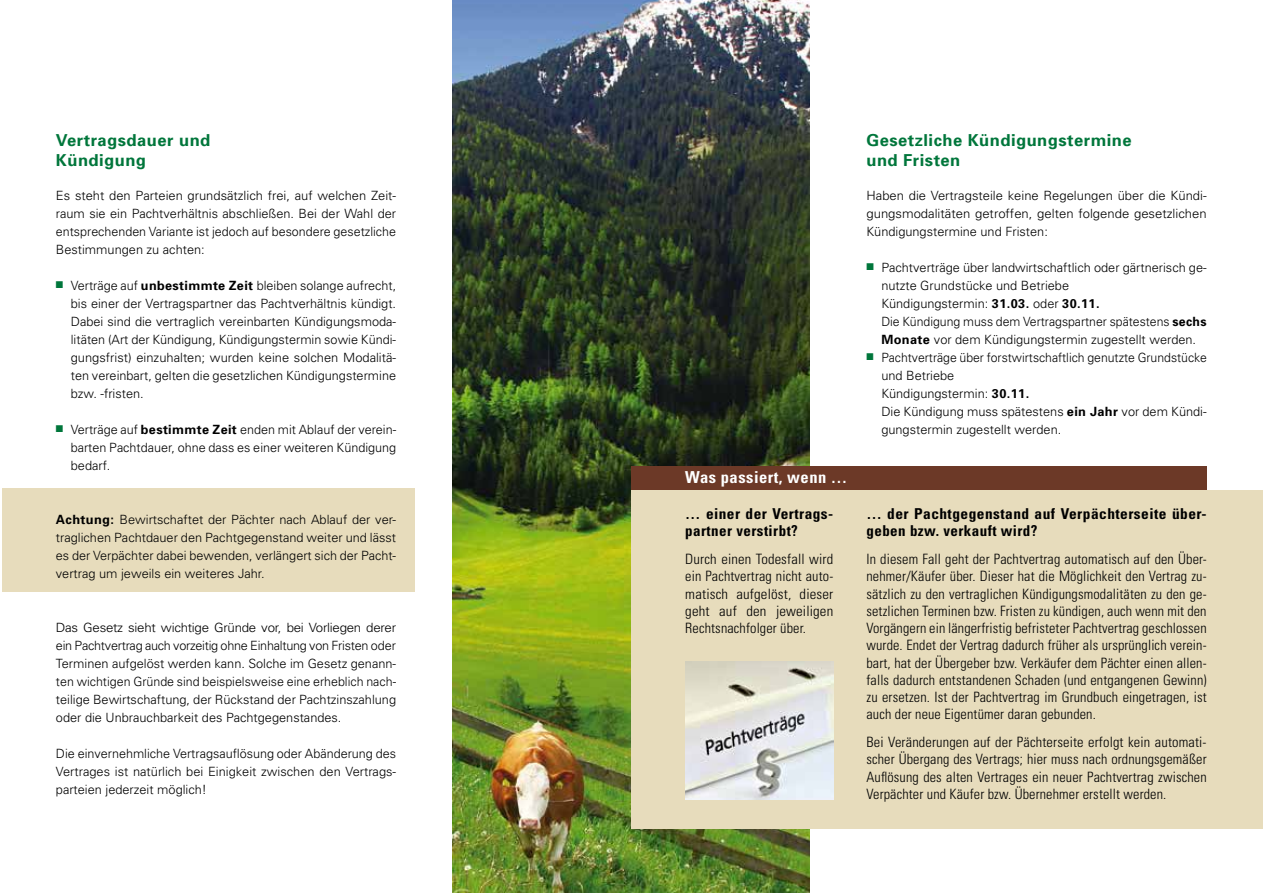
<style>
.page{position:relative;width:1263px;height:893px;background:#fff}
.page>*{position:absolute;margin:0;border:0;box-sizing:border-box;transform-origin:0 0}
.t1{font:700 16.5px/19.8px "Univers";letter-spacing:.03em;color:#00763b}
.t2{font:700 condensed 16.5px "Univers";letter-spacing:.03em;color:#fff}
.t3{font:700 condensed 15px/17.2px "Univers";letter-spacing:.03em;color:#000}
.t4{font:300 condensed 14.25px/17.2px "Univers";letter-spacing:.01em;color:#000;text-align:justify}
.t5{font:300 12.75px/18px "Univers";color:#000;text-align:justify}
.t6{font:300 12.75px/18px "Univers";color:#000;text-align:justify;scale:1.04 1}
.t7{font:300 12.75px/18px "Univers";color:#000;scale:.96 1}
.s1{color:#00763b}
.s2{font-weight:700}
</style>
<div class="page">
<img style="left:453px;top:0;width:357px;height:893px">
<div style="left:2px;top:488px;width:412px;height:103px;background:#e7dcbc"></div>
<div style="left:631px;top:490px;width:632px;height:339px;background:#e7dcbc"></div>
<img style="left:685px;top:661px;width:148px;height:139px">
<div style="left:631px;top:466px;width:576px;height:24px;background:#6c3927"></div>
<p class="t1" style="left:56px;top:129px;width:156px">Vertragsdauer und<br>Kündigung</p>
<p class="t5" style="left:56px;top:186px;width:342px">Es steht den Parteien grundsätzlich frei, auf welchen Zeit&shy;raum sie ein Pachtverhältnis abschließen. Bei der Wahl der entsprechenden Variante ist jedoch auf besondere gesetz liche Bestimmungen zu achten:</p>
<p class="t5" style="left:71px;top:276px;width:327px;text-indent:-15px"><span class="s1">■</span> Verträge auf <span class="s2">unbestimmte Zeit</span> bleiben solange aufrecht, bis einer der Vertragspartner das Pachtverhältnis kündigt.<br>Dabei sind die vertraglich vereinbarten Kündigungsmo da&shy;litäten (Art der Kündigung, Kündigungstermin sowie Kündi&shy;gungsfrist) einzuhalten; wurden keine solchen Modalitä&shy;ten vereinbart, gelten die gesetzlichen Kündigungstermine bzw. -fristen.</p>
<p class="t5" style="left:71px;top:420px;width:327px;text-indent:-15px"><span class="s1">■</span> Verträge auf <span class="s2">bestimmte Zeit</span> enden mit Ablauf der verein&shy;barten Pacht dauer, ohne dass es einer weiteren Kündigung bedarf.</p>
<p class="t5" style="left:56px;top:510px;width:342px"><span class="s2">Achtung:</span> Bewirtschaftet der Pächter nach Ablauf der ver&shy;traglichen Pachtdauer den Pachtgegenstand weiter und lässt es der Verpächter dabei bewenden, verlängert sich der Pacht&shy;vertrag um jeweils ein weiteres Jahr.</p>
<p class="t6" style="left:56px;top:618px;width:329px">Das Gesetz sieht wichtige Gründe vor, bei Vorliegen derer ein Pachtvertrag auch vorzeitig ohne Einhaltung von Fristen oder Terminen aufgelöst werden kann. Solche im Gesetz genann&shy;ten wichtigen Gründe sind beispielsweise eine erheblich nach&shy;teilige Bewirtschaftung, der Rückstand der Pachtzinszahlung oder die Unbrauchbarkeit des Pachtgegenstandes.</p>
<p class="t5" style="left:56px;top:744px;width:342px">Die einvernehmliche Vertragsauflösung oder Abänderung des Vertrages ist natürlich bei Einigkeit zwischen den Vertrags&shy;parteien jederzeit möglich!</p>
<p class="t2" style="left:685px;top:467px;width:164px">Was passiert, wenn …</p>
<p class="t3" style="left:685px;top:505px;width:149px">… einer der Vertrags&shy;partner verstirbt?</p>
<p class="t4" style="left:685px;top:550px;width:149px">Durch einen Todesfall wird ein Pachtvertrag nicht auto&shy;matisch aufgelöst, dieser geht auf den jeweiligen Rechtsnachfolger über.</p>
<p class="t1" style="left:866px;top:129px;width:267px">Gesetzliche Kündigungstermine und Fristen</p>
<p class="t5" style="left:866px;top:186px;width:342px">Haben die Vertragsteile keine Regelungen über die Kündi&shy;gungsmodalitäten getroffen, gelten folgende gesetzlichen Kündigungstermine und Fristen:</p>
<p class="t5" style="left:881px;top:258px;width:327px;text-align:left;text-indent:-15px"><span class="s1">■</span> Pachtverträge über landwirtschaftlich oder gärtnerisch ge&shy;nutzte Grundstücke und Betriebe<br>Kündigungstermin: <span class="s2">31.03.</span> oder <span class="s2">30.11.<br></span>Die Kündigung muss dem Vertragspartner spätestens <span class="s2">sechs Monate</span> vor dem Kündigungstermin zugestellt werden.</p>
<p class="t7" style="left:881px;top:348px;width:341px;text-indent:-15px"><span class="s1">■</span> Pachtverträge über forstwirtschaftlich genutzte Grund stücke und Betriebe<br>Kündigungstermin: <span class="s2">30.11.<br></span>Die Kündigung muss spätestens <span class="s2">ein Jahr</span> vor dem Kündi&shy;gungstermin zugestellt werden.</p>
<p class="t3" style="left:866px;top:505px;width:342px">… der Pachtgegenstand auf Verpächterseite über - geben bzw. verkauft wird?</p>
<p class="t4" style="left:866px;top:550px;width:342px">In diesem Fall geht der Pachtvertrag automatisch auf den Über&shy;nehmer/Käufer über. Dieser hat die Möglichkeit den Vertrag zu&shy;sätzlich zu den vertraglichen Kündigungsmodalitäten zu den ge&shy;setzlichen Terminen bzw. Fristen zu kündigen, auch wenn mit den Vorgängern ein längerfristig befristeter Pachtvertrag geschlossen wurde. Endet der Vertrag dadurch früher als ursprünglich verein&shy;bart, hat der Übergeber bzw. Verkäufer dem Pächter einen allen&shy;falls dadurch entstandenen Schaden (und entgangenen Gewinn) zu ersetzen. Ist der Pachtvertrag im Grundbuch eingetragen, ist auch der neue Eigentümer daran gebunden.</p>
<p class="t4" style="left:866px;top:733px;width:342px">Bei Veränderungen auf der Pächterseite erfolgt kein automati&shy;scher Übergang des Vertrags; hier muss nach ordnungsgemäßer Auflösung des alten Vertrages ein neuer Pachtvertrag zwischen Verpächter und Käufer bzw. Übernehmer erstellt werden.</p>
</div>
